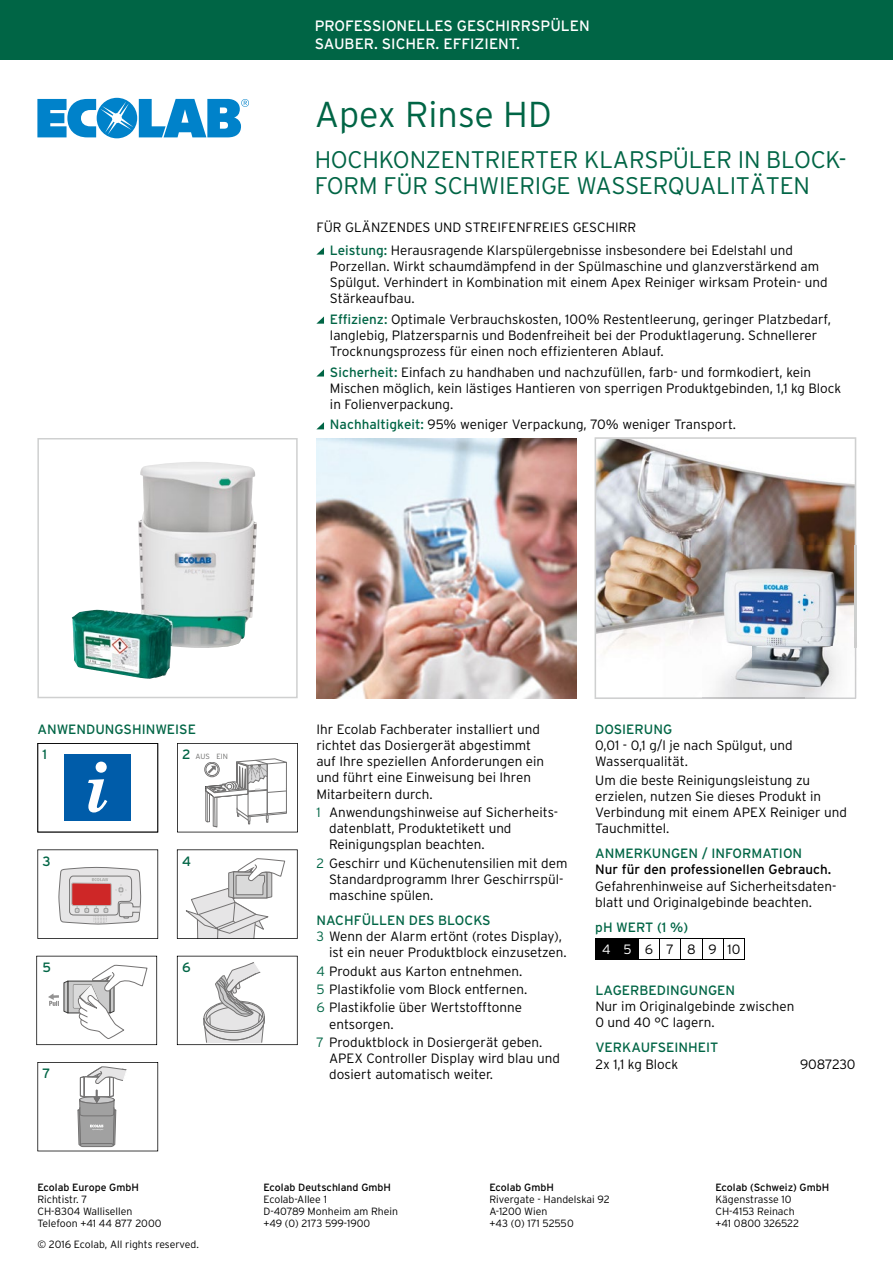
<style>
.page{position:relative;width:893px;height:1263px;background:#fff}
.page>*{position:absolute;margin:0;border:0;box-sizing:border-box;transform-origin:0 0}
.t1{font:300 36px "Interstate";color:#006545}
.t2{font:300 24px/25.5px "Interstate";letter-spacing:-.01em;color:#006545}
.t3{font:15px/18px "Interstate";color:#fff}
.t4{font:300 13.5px/16.2px "Interstate";color:#000}
.t5{font:13.5px/22.5px "Interstate";color:#006545}
.t6{font:13.5px "Interstate";color:#000}
.t7{font:300 10.5px/12px "Interstate";color:#000}
.t8{font:10.5px "Interstate";letter-spacing:-.005em;color:#000}
.t9{font:700 condensed 8.55px "Helvetica Neue";color:#747373}
.t10{font:300 7.5px "Interstate";color:#6f6f6e}
.s1{font-weight:400;color:#006545}
.s2{color:#006545}
.s3{font-weight:300;color:#fff}
.s4{font-weight:300;color:#000}
</style>
<div class="page">
<svg style="left:37px;top:849px;width:121px;height:90px"></svg>
<svg style="left:36px;top:956px;width:121px;height:89px"></svg>
<svg style="left:177px;top:849px;width:121px;height:90px"></svg>
<div style="left:0;top:0;width:893px;height:60px;background:#006545"></div>
<svg style="left:37px;top:98px;width:212px;height:40px"></svg>
<svg style="left:37px;top:438px;width:261px;height:260px"></svg>
<svg style="left:37px;top:1062px;width:121px;height:89px"></svg>
<svg style="left:177px;top:743px;width:121px;height:89px"></svg>
<svg style="left:37px;top:743px;width:121px;height:89px"></svg>
<svg style="left:177px;top:956px;width:121px;height:89px"></svg>
<img style="left:595px;top:437px;width:261px;height:262px">
<img style="left:702px;top:546px;width:155px;height:152px">
<img style="left:702px;top:697px;width:103px;height:1px">
<img style="left:805px;top:647px;width:51px;height:51px">
<img style="left:316px;top:438px;width:261px;height:260px">
<svg style="left:316px;top:247px;width:8px;height:8px"></svg>
<svg style="left:316px;top:316px;width:8px;height:8px"></svg>
<svg style="left:317px;top:369px;width:7px;height:7px"></svg>
<svg style="left:317px;top:422px;width:7px;height:7px"></svg>
<svg style="left:595px;top:938px;width:150px;height:22px"></svg>
<div style="left:192px;top:753px;width:41px;height:8px;background:#fff"></div>
<p class="t3" style="left:315px;top:17px;width:277px">PROFESSIONELLES GESCHIRRSPÜLEN<br>SAUBER. SICHER. EFFIZIENT.</p>
<h1 class="t1" style="left:315px;top:94px;width:239px">Apex Rinse HD</h1>
<h2 class="t2" style="left:315px;top:147px;width:533px">HOCHKONZENTRIERTER KLARSPÜLER IN BLOCK-<br>FORM FÜR SCHWIERIGE WASSERQUALITÄTEN</h2>
<p class="t4" style="left:330px;top:216px;width:465px;line-height:22.6px;text-indent:-14px">FÜR GLÄNZENDES UND STREIFENFREIES GESCHIRR<br><span class="s1">Leistung:</span> Herausragende Klarspülergebnisse insbesondere bei Edelstahl und</p>
<p class="t4" style="left:330px;top:258px;width:499px">Porzellan. Wirkt schaumdämpfend in der Spülmaschine und glanzverstärkend am<br>Spülgut. Verhindert in Kombination mit einem Apex Reiniger wirksam Protein- und<br>Stärkeaufbau.</p>
<p class="t4" style="left:330px;top:311px;width:502px"><span class="s1">Effizienz:</span> Optimale Verbrauchskosten, 100% Restentleerung, geringer Platzbedarf, langlebig, Platzersparnis und Bodenfreiheit bei der Produktlagerung. Schnellerer<br>Trocknungsprozess für einen noch effizienteren Ablauf.</p>
<p class="t4" style="left:330px;top:364px;width:513px"><span class="s1">Sicherheit:</span> Einfach zu handhaben und nachzufüllen, farb- und formkodiert, kein<br>Mischen möglich, kein lästiges Hantieren von sperrigen Produktgebinden, 1,1 kg Block in Folienverpackung.</p>
<p class="t4" style="left:330px;top:416px;width:408px"><span class="s1">Nachhaltigkeit:</span> 95% weniger Verpackung, 70% weniger Transport.</p>
<p class="t5" style="left:37px;top:718px;width:160px">ANWENDUNGSHINWEISE</p>
<p class="t4" style="left:316px;top:721px;width:229px">Ihr Ecolab Fachberater installiert und richtet das Dosiergerät abgestimmt auf Ihre speziellen Anforderungen ein und führt eine Einweisung bei Ihren Mitarbeitern durch.</p>
<p class="t4" style="left:329px;top:804px;width:230px;text-indent:-13px"><span class="s2">1</span> Anwendungshinweise auf Sicherheits&shy;datenblatt, Produktetikett und<br>Reinigungsplan beachten.</p>
<p class="t4" style="left:329px;top:855px;width:240px;text-indent:-13px"><span class="s2">2</span> Geschirr und Küchenutensilien mit dem<br>Standardprogramm Ihrer Geschirrspül&shy;maschine spülen.</p>
<p class="t5" style="left:316px;top:909px;width:176px">NACHFÜLLEN DES BLOCKS</p>
<p class="t4" style="left:316px;top:928px;width:247px"><span class="s2">3</span> Wenn der Alarm ertönt (rotes Display),</p>
<p class="t4" style="left:329px;top:944px;width:239px">ist ein neuer Produktblock einzusetzen.</p>
<p class="t4" style="left:316px;top:962px;width:213px;line-height:18.3px"><span class="s2">4</span> Produkt aus Karton entnehmen.<br><span class="s2">5</span> Plastikfolie vom Block entfernen.<br><span class="s2">6</span> Plastikfolie über Wertstofftonne</p>
<p class="t4" style="left:316px;top:1015px;width:228px;line-height:18.3px;text-indent:13px">entsorgen.<br><span class="s2">7</span> Produktblock in Dosiergerät geben.</p>
<p class="t4" style="left:329px;top:1050px;width:232px">APEX Controller Display wird blau und dosiert automatisch weiter.</p>
<p class="t5" style="left:182px;top:743px;width:10px">2</p>
<p class="t5" style="left:43px;top:743px;width:6px">1</p>
<p class="t10" style="left:196px;top:752px;width:34px">AUS EIN</p>
<p class="t9" style="left:192px;top:752px;width:16px">OFF</p>
<p class="t9" style="left:219px;top:752px;width:13px">ON</p>
<p class="t5" style="left:43px;top:849px;width:10px">3</p>
<p class="t5" style="left:182px;top:849px;width:11px">4</p>
<p class="t5" style="left:182px;top:956px;width:10px">6</p>
<p class="t5" style="left:43px;top:956px;width:10px">5</p>
<p class="t5" style="left:43px;top:1062px;width:10px">7</p>
<p class="t5" style="left:595px;top:718px;width:78px">DOSIERUNG</p>
<p class="t4" style="left:595px;top:737px;width:199px">0,01 - 0,1 g/l je nach Spülgut, und<br>Wasserqualität.</p>
<p class="t4" style="left:595px;top:771px;width:253px">Um die beste Reinigungsleistung zu erzielen, nutzen Sie dieses Produkt in<br>Verbindung mit einem APEX Reiniger und<br>Tauchmittel.</p>
<p class="t5" style="left:595px;top:842px;width:208px">ANMERKUNGEN / INFORMATION</p>
<p class="t6" style="left:595px;top:862px;width:237px">Nur für den professionellen Gebrauch.</p>
<p class="t4" style="left:595px;top:877px;width:243px">Gefahrenhinweise auf Sicherheitsdaten&shy;blatt und Originalgebinde beachten.</p>
<p class="t5" style="left:602px;top:916px;width:140px;text-indent:-7px">pH WERT (1 %)<br><span class="s3">45</span><span class="s4">678910</span></p>
<p class="t5" style="left:595px;top:979px;width:141px">LAGERBEDINGUNGEN</p>
<p class="t4" style="left:595px;top:998px;width:201px">Nur im Originalgebinde zwischen<br>0 und 40 °C lagern.</p>
<p class="t5" style="left:595px;top:1036px;width:125px">VERKAUFSEINHEIT</p>
<p class="t4" style="left:595px;top:1056px;width:84px">2x 1,1 kg Block</p>
<p class="t4" style="left:800px;top:1056px;width:57px">9087230</p>
<p class="t8" style="left:37px;top:1181px;width:103px">Ecolab Europe GmbH</p>
<p class="t7" style="left:37px;top:1193px;width:126px">Richtistr. 7<br>CH-8304 Wallisellen<br>Telefoon +41 44 877 2000</p>
<p class="t7" style="left:37px;top:1238px;width:163px">© 2016 Ecolab, All rights reserved.</p>
<p class="t8" style="left:263px;top:1181px;width:129px">Ecolab Deutschland GmbH</p>
<p class="t7" style="left:263px;top:1193px;width:136px">Ecolab-Allee 1<br>D-40789 Monheim am Rhein +49 (0) 2173 599-1900</p>
<p class="t8" style="left:489px;top:1181px;width:66px">Ecolab GmbH</p>
<p class="t7" style="left:489px;top:1193px;width:122px">Rivergate - Handelskai 92<br>A-1200 Wien<br>+43 (0) 171 52550</p>
<p class="t8" style="left:715px;top:1181px;width:115px">Ecolab (Schweiz) GmbH</p>
<p class="t7" style="left:715px;top:1193px;width:85px">Kägenstrasse 10<br>CH-4153 Reinach +41 0800 326522</p>
</div>
